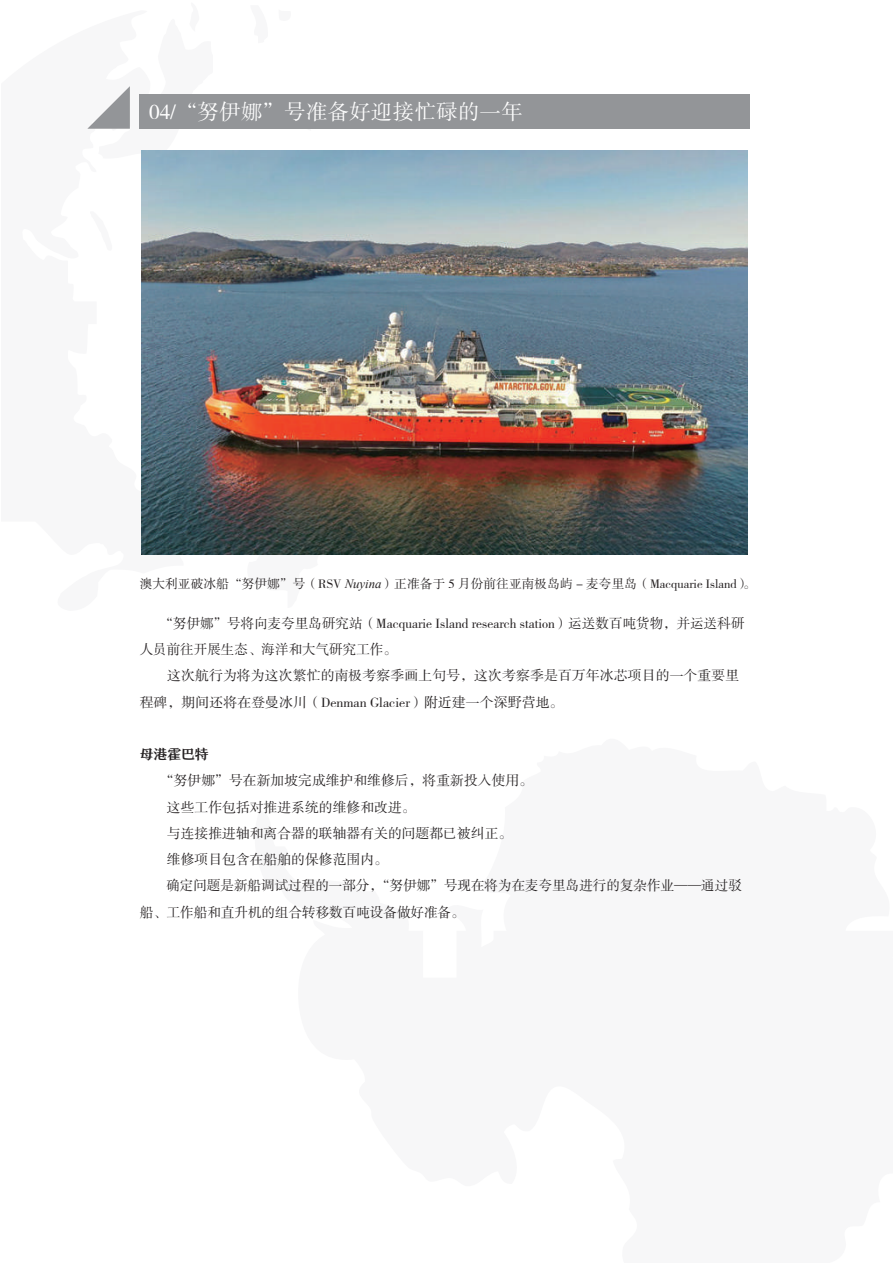
<style>
.page{position:relative;width:893px;height:1263px;background:#fff}
.page>*{position:absolute;margin:0;border:0;box-sizing:border-box;transform-origin:0 0}
.t1{font:21.3px "FZSSK GBK1 0";letter-spacing:.02em;color:#fff}
.t2{font:13.8px/26.2px "FZSSK GBK1 0";color:#231f20}
.t3{font:13.8px "FZYANS ZHONGJW GB1 0";color:#231f20}
.t4{font:12.75px "FZSSK GBK1 0";color:#231f20}
.s1{font-family:"Times New Roman";font-style:italic}
</style>
<div class="page">
<svg style="left:87px;top:86px;width:43px;height:43px"></svg>
<div style="left:140px;top:95px;width:610px;height:34px;background:#939598"></div>
<img style="left:141px;top:150px;width:606px;height:404px">
<h1 class="t1" style="left:149px;top:101px;width:375px">04/“努伊娜”号准备好迎接忙碌的一年</h1>
<p class="t4" style="left:140px;top:577px;width:618px">澳大利亚破冰船“努伊娜”号（RSV <span class="s1">Nuyina</span>）正准备于 5 月份前往亚南极岛屿 - 麦夸里岛（Macquarie Island）。</p>
<p class="t2" style="left:140px;top:611px;width:606px;text-indent:20px">“努伊娜”号将向麦夸里岛研究站（Macquarie Island research station）运送数百吨货物，并运送科研人员前往开展生态、海洋和大气研究工作。</p>
<p class="t2" style="left:140px;top:663px;width:601px;text-indent:27px">这次航行为将为这次繁忙的南极考察季画上句号，这次考察季是百万年冰芯项目的一个重要里程碑，期间还将在登曼冰川（Denman Glacier）附近建一个深野营地。</p>
<p class="t3" style="left:140px;top:746px;width:71px">母港霍巴特</p>
<p class="t2" style="left:160px;top:768px;width:375px">“努伊娜”号在新加坡完成维护和维修后，将重新投入使用。</p>
<p class="t2" style="left:167px;top:794px;width:250px">这些工作包括对推进系统的维修和改进。</p>
<p class="t2" style="left:167px;top:821px;width:347px">与连接推进轴和离合器的联轴器有关的问题都已被纠正。</p>
<p class="t2" style="left:167px;top:847px;width:223px">维修项目包含在船舶的保修范围内。</p>
<p class="t2" style="left:166px;top:873px;width:577px">确定问题是新船调试过程的一部分，“努伊娜”号现在将为在麦夸里岛进行的复杂作业——通过驳</p>
<p class="t2" style="left:140px;top:899px;width:327px">船、工作船和直升机的组合转移数百吨设备做好准备。</p>
</div>
